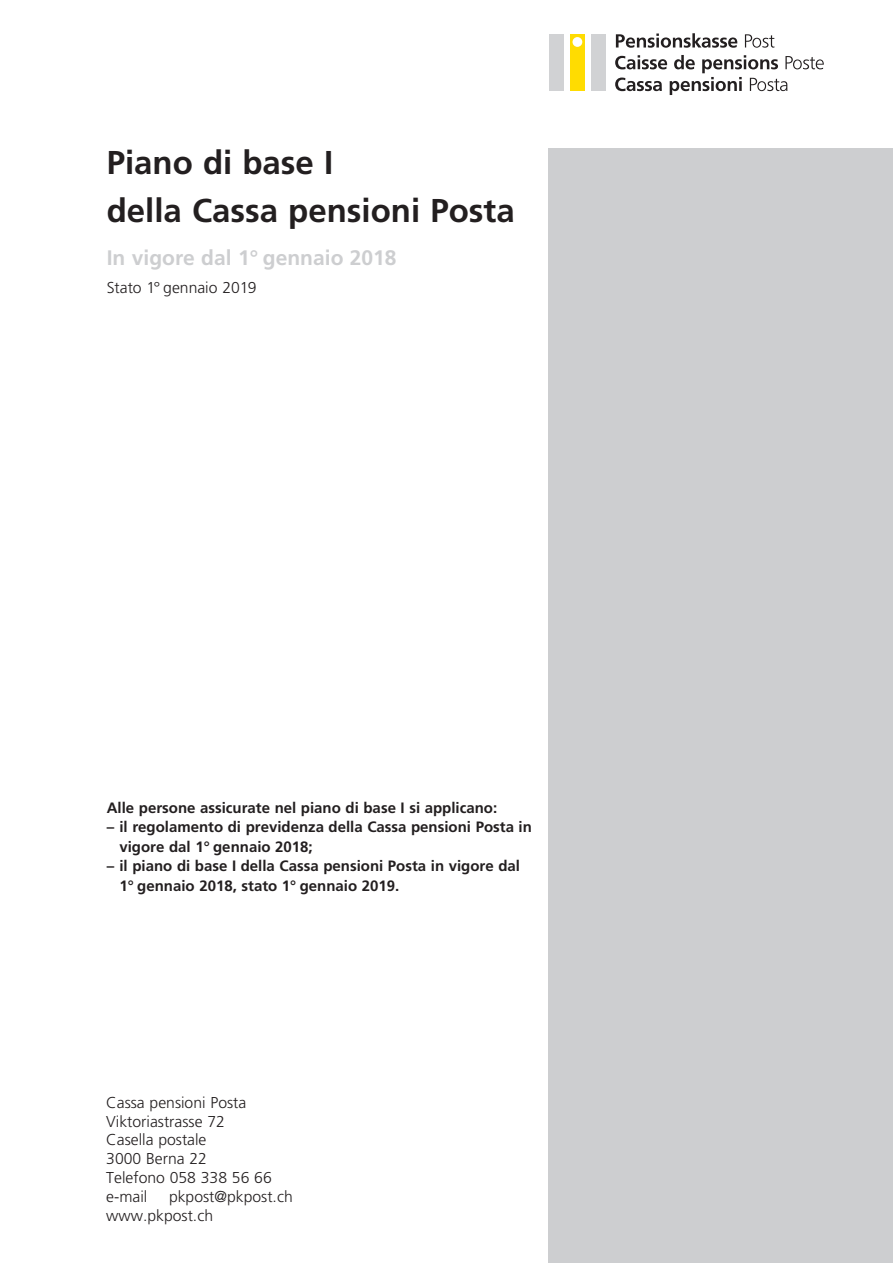
<style>
.page{position:relative;width:893px;height:1263px;background:#fff}
.page>*{position:absolute;margin:0;border:0;box-sizing:border-box;transform-origin:0 0}
.t1{font:700 33px/48px "Frutiger";color:#231f20}
.t2{font:700 21px "Frutiger";color:#cdced0}
.t3{font:300 15.75px/18.9px "Frutiger";color:#231f20}
.t4{font:700 15px/19.5px "Frutiger";color:#231f20}
</style>
<div class="page">
<div style="left:549px;top:149px;width:344px;height:1114px;background:#cdced0"></div>
<div style="left:570px;top:34px;width:15px;height:57px;background:#ffdc01"></div>
<div style="left:591px;top:34px;width:14px;height:57px;background:#d1d2d4"></div>
<div style="left:549px;top:34px;width:15px;height:57px;background:#d1d2d4"></div>
<div style="left:572px;top:37px;width:10px;height:10px;background:#fff;border-radius:50%"></div>
<svg style="left:616px;top:33px;width:121px;height:15px"></svg>
<svg style="left:745px;top:34px;width:29px;height:14px"></svg>
<svg style="left:615px;top:55px;width:209px;height:40px"></svg>
<h1 class="t1" style="left:107px;top:138px;width:410px">Piano di base I<br>della Cassa pensioni Posta</h1>
<h2 class="t2" style="left:107px;top:245px;width:291px">In vigore dal 1° gennaio 2018</h2>
<p class="t3" style="left:107px;top:278px;width:151px">Stato 1° gennaio 2019</p>
<p class="t4" style="left:107px;top:798px;width:392px">Alle persone assicurate nel piano di base I si applicano:</p>
<p class="t4" style="left:119px;top:817px;width:414px;text-indent:-13px">– il regolamento di previdenza della Cassa pensioni Posta in vigore dal 1° gennaio 2018;</p>
<p class="t4" style="left:119px;top:856px;width:402px;text-indent:-13px">– il piano di base I della Cassa pensioni Posta in vigore dal<br>1° gennaio 2018, stato 1° gennaio 2019.</p>
<p class="t3" style="left:106px;top:1093px;width:167px">Cassa pensioni Posta<br>Viktoriastrasse 72<br>Casella postale<br>3000 Berna 22<br>Telefono 058 338 56 66 e-mail</p>
<p class="t3" style="left:106px;top:1187px;width:188px;text-indent:63px">pkpost@pkpost.ch www.pkpost.ch</p>
</div>
